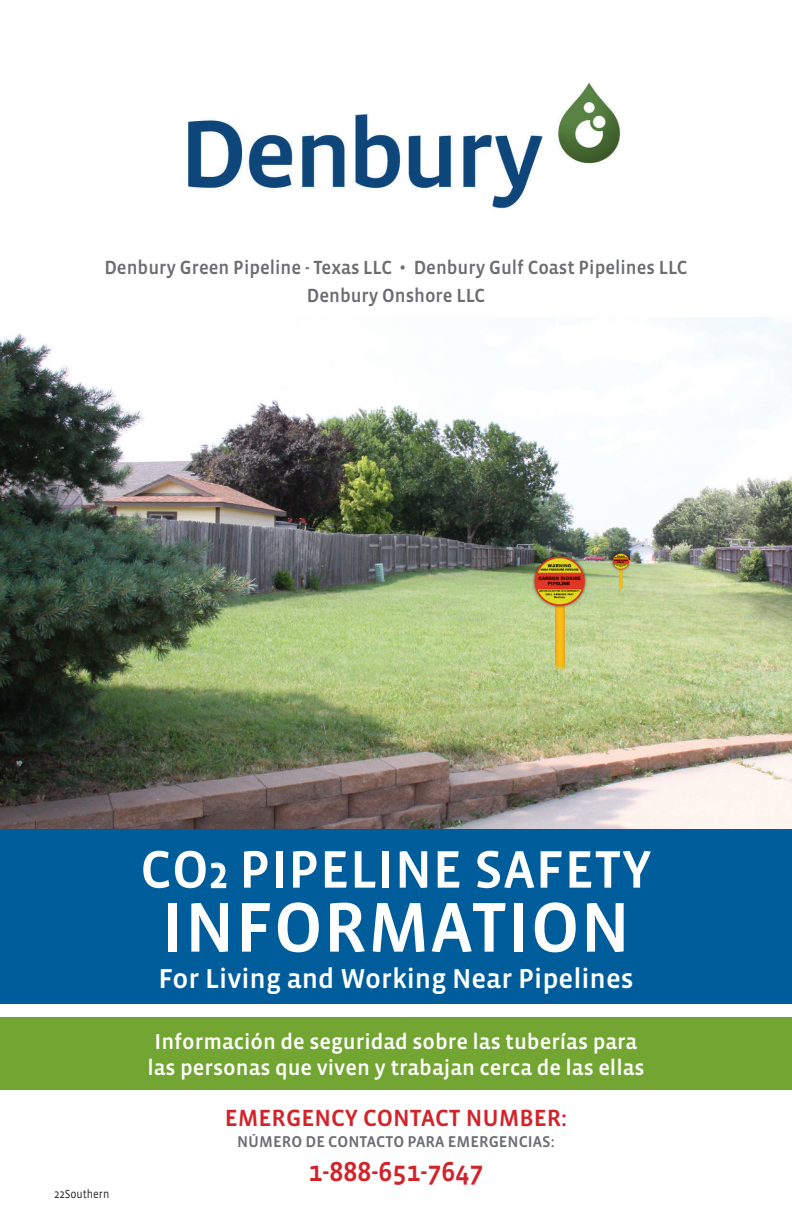
<style>
.page{position:relative;width:792px;height:1224px;background:#fff}
.page>*{position:absolute;margin:0;border:0;box-sizing:border-box;transform-origin:0 0}
.t1{font:500 72px "Vista Sans OTCE";letter-spacing:.01em;color:#fff}
.t2{font:500 54px "Vista Sans OTCE";letter-spacing:.01em;color:#fff}
.t3{font:500 28px "Vista Sans OTCE";color:#fff}
.t4{font:500 28px "Vista Sans OTCE";color:#d1232a}
.t5{font:500 24px "Vista Sans OTCE";color:#d1232a}
.t6{font:500 22px/26.4px "Vista Sans OTCE";color:#fff;text-align:center}
.t7{font:500 19.6px/28px "Vista Sans OTCE";color:#6c6d70;text-align:center;scale:.95 1}
.t8{font:500 16px "Vista Sans OTCE";color:#6c6d70}
.t9{font:12px "Vista Sans OTCE";color:#231f20;scale:.9 1}
.s1{font-size:36px}
</style>
<div class="page">
<img style="left:188px;top:82px;width:433px;height:127px">
<img style="left:0;top:317px;width:792px;height:512px">
<div style="left:0;top:1013px;width:792px;height:77px;background:#73a532"></div>
<div style="left:0;top:829px;width:792px;height:184px;background:#005d9c"></div>
<div style="left:0;top:1004px;width:792px;height:12px;background:#fff"></div>
<p class="t7" style="left:104px;top:253px;width:615px">Denbury Green Pipeline - Texas LLC • Denbury Gulf Coast Pipelines LLC<br>Denbury Onshore LLC</p>
<p class="t9" style="left:54px;top:1187px;width:63px">22Southern</p>
<h2 class="t2" style="left:140px;top:839px;width:513px">CO<span class="s1">2</span> PIPELINE SAFETY</h2>
<h1 class="t1" style="left:162px;top:886px;width:470px">INFORMATION</h1>
<p class="t3" style="left:158px;top:962px;width:477px">For Living and Working Near Pipelines</p>
<p class="t6" style="left:147px;top:1028px;width:499px">Información de seguridad sobre las tuberías para las personas que viven y trabajan cerca de las ellas</p>
<p class="t5" style="left:225px;top:1104px;width:344px">EMERGENCY CONTACT NUMBER:</p>
<p class="t8" style="left:237px;top:1133px;width:319px">NÚMERO DE CONTACTO PARA EMERGENCIAS:</p>
<p class="t4" style="left:308px;top:1155px;width:176px">1-888-651-7647</p>
</div>
